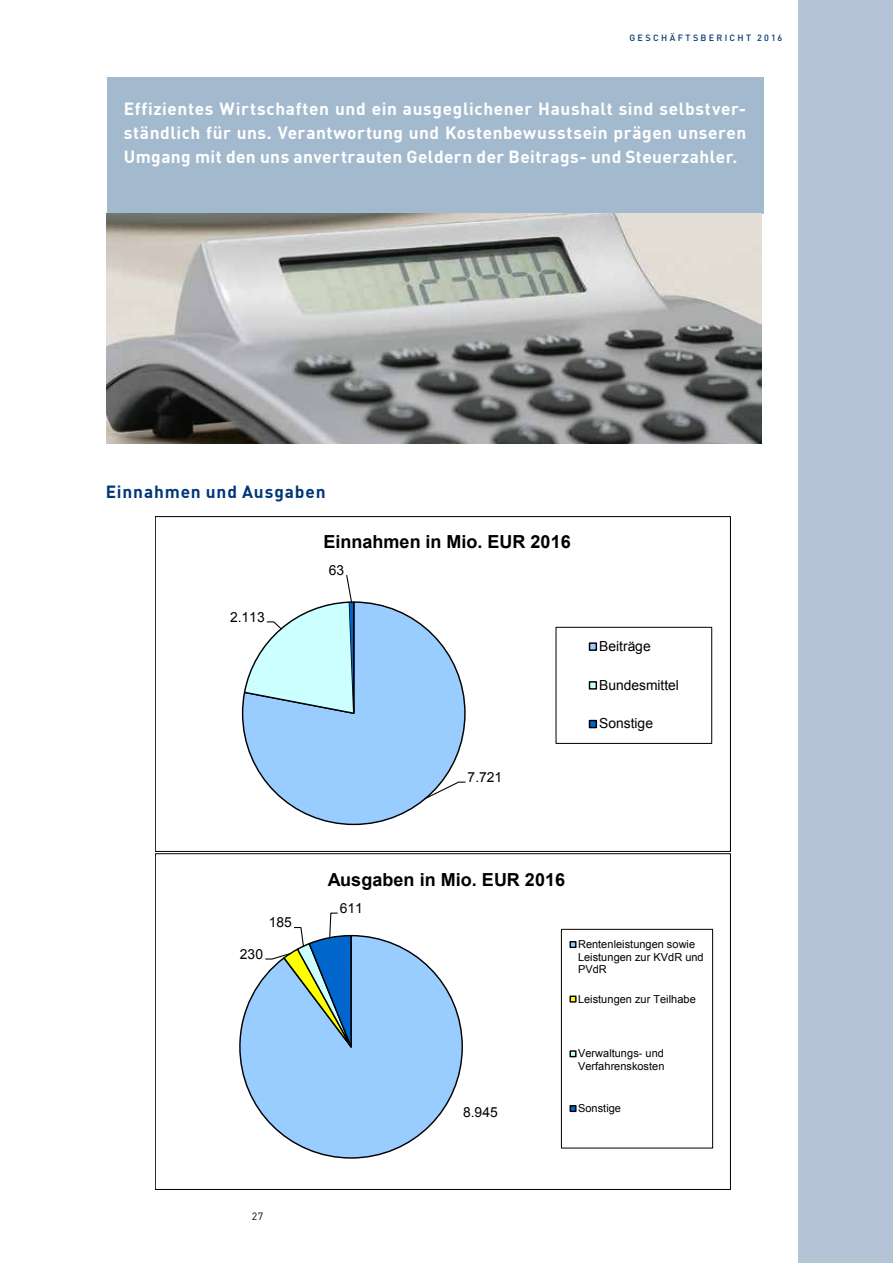
<style>
.page{position:relative;width:893px;height:1263px;background:#fff}
.page>*{position:absolute;margin:0;border:0;box-sizing:border-box;transform-origin:0 0}
.t1{font:700 18px "Arial";color:#000}
.t2{font:700 17.25px/24px "DIN";letter-spacing:.025em;color:#fff;text-align:justify}
.t3{font:700 17.25px "DIN";letter-spacing:.05em;color:#003674}
.t4{font:13.8px "Arial";color:#000}
.t5{font:10.95px/12.8px "Arial";color:#000}
.t6{font:500 9px "DIN Pro DR Vp";letter-spacing:.255em;color:#003674}
</style>
<div class="page">
<div style="left:798px;top:0;width:95px;height:1263px;background:#b5c3d7"></div>
<div style="left:107px;top:78px;width:656px;height:136px;background:#a3bace"></div>
<img style="left:107px;top:214px;width:655px;height:229px">
<svg style="left:241px;top:697px;width:184px;height:129px"></svg>
<svg style="left:243px;top:643px;width:23px;height:72px"></svg>
<svg style="left:266px;top:575px;width:200px;height:225px"></svg>
<div style="left:556px;top:627px;width:156px;height:117px;background:#fff;border:1px solid #000"></div>
<div style="left:589px;top:642px;width:8px;height:9px;background:#9cf;border:1px solid #000"></div>
<div style="left:589px;top:681px;width:8px;height:9px;background:#cff;border:1px solid #000"></div>
<div style="left:589px;top:720px;width:8px;height:8px;background:#06c;border:1px solid #000"></div>
<svg style="left:239px;top:934px;width:224px;height:225px"></svg>
<svg style="left:264px;top:912px;width:89px;height:137px"></svg>
<div style="left:561px;top:929px;width:152px;height:219px;background:#fff;border:1px solid #000"></div>
<div style="left:569px;top:941px;width:7px;height:7px;background:#9cf;border:1px solid #000"></div>
<div style="left:569px;top:995px;width:7px;height:7px;background:#ff0;border:1px solid #000"></div>
<div style="left:569px;top:1050px;width:7px;height:7px;background:#cff;border:1px solid #000"></div>
<div style="left:569px;top:1105px;width:7px;height:7px;background:#06c;border:1px solid #000"></div>
<p class="t6" style="left:629px;top:32px;width:155px">GESCHÄFTSBERICHT 2016</p>
<p class="t2" style="left:124px;top:96px;width:624px">Effizientes Wirtschaften und ein ausgeglichener Haushalt sind selbstver&shy;ständlich für uns. Verantwortung und Kostenbewusstsein prägen unseren Umgang mit den uns anvertrauten Geldern der Beitrags- und Steuerzahler.</p>
<p class="t3" style="left:106px;top:480px;width:221px">Einnahmen und Ausgaben</p>
<p class="t1" style="left:323px;top:530px;width:249px">Einnahmen in Mio. EUR 2016</p>
<p class="t4" style="left:230px;top:608px;width:36px">2.113</p>
<p class="t4" style="left:269px;top:913px;width:25px">185</p>
<p class="t4" style="left:240px;top:945px;width:25px">230</p>
<p class="t4" style="left:329px;top:561px;width:17px">63</p>
<p class="t4" style="left:468px;top:768px;width:36px">7.721</p>
<p class="t4" style="left:599px;top:637px;width:53px">Beiträge</p>
<p class="t4" style="left:599px;top:676px;width:81px">Bundesmittel</p>
<p class="t4" style="left:599px;top:714px;width:55px">Sonstige</p>
<p class="t1" style="left:328px;top:867px;width:239px">Ausgaben in Mio. EUR 2016</p>
<p class="t4" style="left:340px;top:899px;width:25px">611</p>
<p class="t5" style="left:578px;top:938px;width:127px">Rentenleistungen sowie<br>Leistungen zur KVdR und<br>PVdR</p>
<p class="t5" style="left:578px;top:992px;width:119px">Leistungen zur Teilhabe</p>
<p class="t4" style="left:463px;top:1103px;width:36px">8.945</p>
<p class="t5" style="left:578px;top:1047px;width:88px">Verwaltungs- und<br>Verfahrenskosten</p>
<p class="t5" style="left:578px;top:1102px;width:44px">Sonstige</p>
</div>
